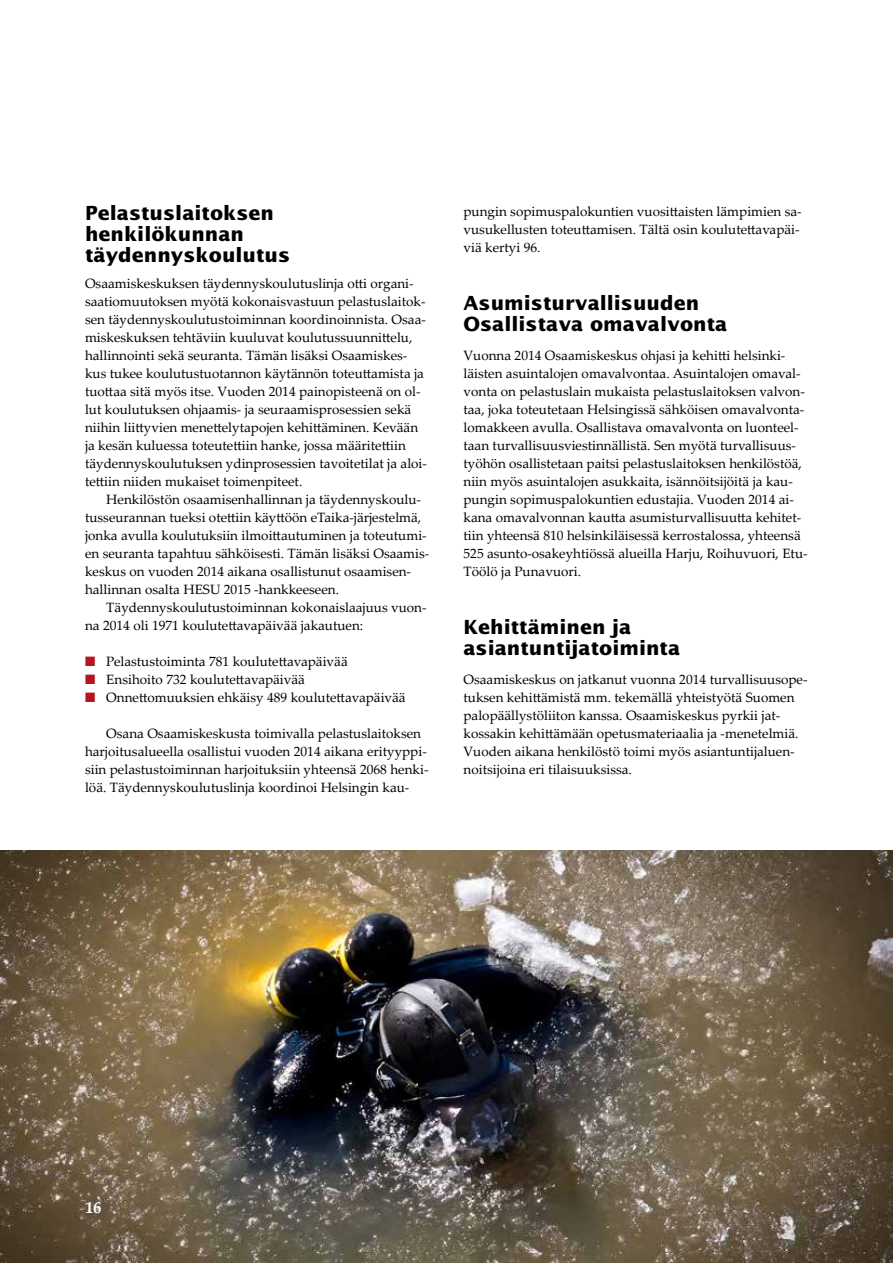
<style>
.page{position:relative;width:893px;height:1263px;background:#fff}
.page>*{position:absolute;margin:0;border:0;box-sizing:border-box;transform-origin:0 0}
.t1{font:700 19.5px/21px "Lucida Sans Std";color:#000}
.t2{font:700 16.5px "Palatino Linotype";color:#fff}
.t3{font:13.5px/18px "Palatino Linotype";color:#000}
.s1{color:#b6151f}
</style>
<div class="page">
<img style="left:0;top:850px;width:893px;height:413px">
<h1 class="t1" style="left:85px;top:203px;width:207px">Pelastuslaitoksen henkilökunnan täydennyskoulutus</h1>
<p class="t3" style="left:85px;top:274px;width:343px">Osaamiskeskuksen täydennyskoulutuslinja otti organi&shy;saatiomuutoksen myötä kokonaisvastuun pelastuslaitok&shy;sen täydennyskoulutustoiminnan koordinoinnista. Osaa&shy;miskeskuksen tehtäviin kuuluvat koulutussuunnittelu, hallinnointi sekä seuranta. Tämän lisäksi Osaamiskes&shy;kus tukee koulutustuotannon käytännön toteuttamista ja tuottaa sitä myös itse. Vuoden 2014 painopisteenä on ol&shy;lut koulutuksen ohjaamis- ja seuraamisprosessien sekä niihin liittyvien menettelytapojen kehittäminen. Kevään ja kesän kuluessa toteutettiin hanke, jossa määritettiin täydennyskoulutuksen ydinprosessien tavoitetilat ja aloi&shy;tettiin niiden mukaiset toimenpiteet.</p>
<p class="t3" style="left:85px;top:490px;width:346px;text-indent:21px">Henkilöstön osaamisenhallinnan ja täydennyskoulu&shy;tusseurannan tueksi otettiin käyttöön eTaika-järjestelmä, jonka avulla koulutuksiin ilmoittautuminen ja toteutumi&shy;en seuranta tapahtuu sähköisesti. Tämän lisäksi Osaamis&shy;keskus on vuoden 2014 aikana osallistunut osaamisen&shy;hallinnan osalta HESU 2015 -hankkeeseen.</p>
<p class="t3" style="left:85px;top:598px;width:343px;text-indent:21px">Täydennyskoulutustoiminnan kokonaislaajuus vuon&shy;na 2014 oli 1971 koulutettavapäivää jakautuen:</p>
<p class="t3" style="left:85px;top:652px;width:264px"><span class="s1">■</span> Pelastustoiminta 781 koulutettavapäivää</p>
<p class="t3" style="left:85px;top:670px;width:221px"><span class="s1">■</span> Ensihoito 732 koulutettavapäivää</p>
<p class="t3" style="left:85px;top:688px;width:322px"><span class="s1">■</span> Onnettomuuksien ehkäisy 489 koulutettavapäivää</p>
<p class="t3" style="left:85px;top:724px;width:345px;text-indent:21px">Osana Osaamiskeskusta toimivalla pelastuslaitoksen harjoitusalueella osallistui vuoden 2014 aikana erityyppi&shy;siin pelastustoiminnan harjoituksiin yhteensä 2068 henki&shy;löä. Täydennyskoulutuslinja koordinoi Helsingin kau-</p>
<p class="t3" style="left:463px;top:202px;width:340px">pungin sopimuspalokuntien vuosittaisten lämpimien sa&shy;vusukellusten toteuttamisen. Tältä osin koulutettavapäi&shy;viä kertyi 96.</p>
<h1 class="t1" style="left:463px;top:293px;width:265px">Asumisturvallisuuden<br>Osallistava omavalvonta</h1>
<p class="t3" style="left:463px;top:346px;width:346px">Vuonna 2014 Osaamiskeskus ohjasi ja kehitti helsinki&shy;läisten asuintalojen omavalvontaa. Asuintalojen omaval&shy;vonta on pelastuslain mukaista pelastuslaitoksen valvon&shy;taa, joka toteutetaan Helsingissä sähköisen omavalvonta&shy;lomakkeen avulla. Osallistava omavalvonta on luonteel&shy;taan turvallisuusviestinnällistä. Sen myötä turvallisuus&shy;työhön osallistetaan paitsi pelastuslaitoksen henkilöstöä, niin myös asuintalojen asukkaita, isännöitsijöitä ja kau&shy;pungin sopimuspalokuntien edustajia. Vuoden 2014 ai&shy;kana omavalvonnan kautta asumisturvallisuutta kehitet&shy;tiin yhteensä 810 helsinkiläisessä kerrostalossa, yhteensä 525 asunto-osakeyhtiössä alueilla Harju, Roihuvuori, Etu-Töölö ja Punavuori.</p>
<h1 class="t1" style="left:463px;top:617px;width:218px">Kehittäminen ja asiantuntijatoiminta</h1>
<p class="t3" style="left:463px;top:670px;width:345px">Osaamiskeskus on jatkanut vuonna 2014 turvallisuusope&shy;tuksen kehittämistä mm. tekemällä yhteistyötä Suomen palopäällystöliiton kanssa. Osaamiskeskus pyrkii jat&shy;kossakin kehittämään opetusmateriaalia ja -menetelmiä.<br>Vuoden aikana henkilöstö toimi myös asiantuntijaluen&shy;noitsijoina eri tilaisuuksissa.</p>
<p class="t2" style="left:85px;top:1196px;width:18px">16</p>
</div>
